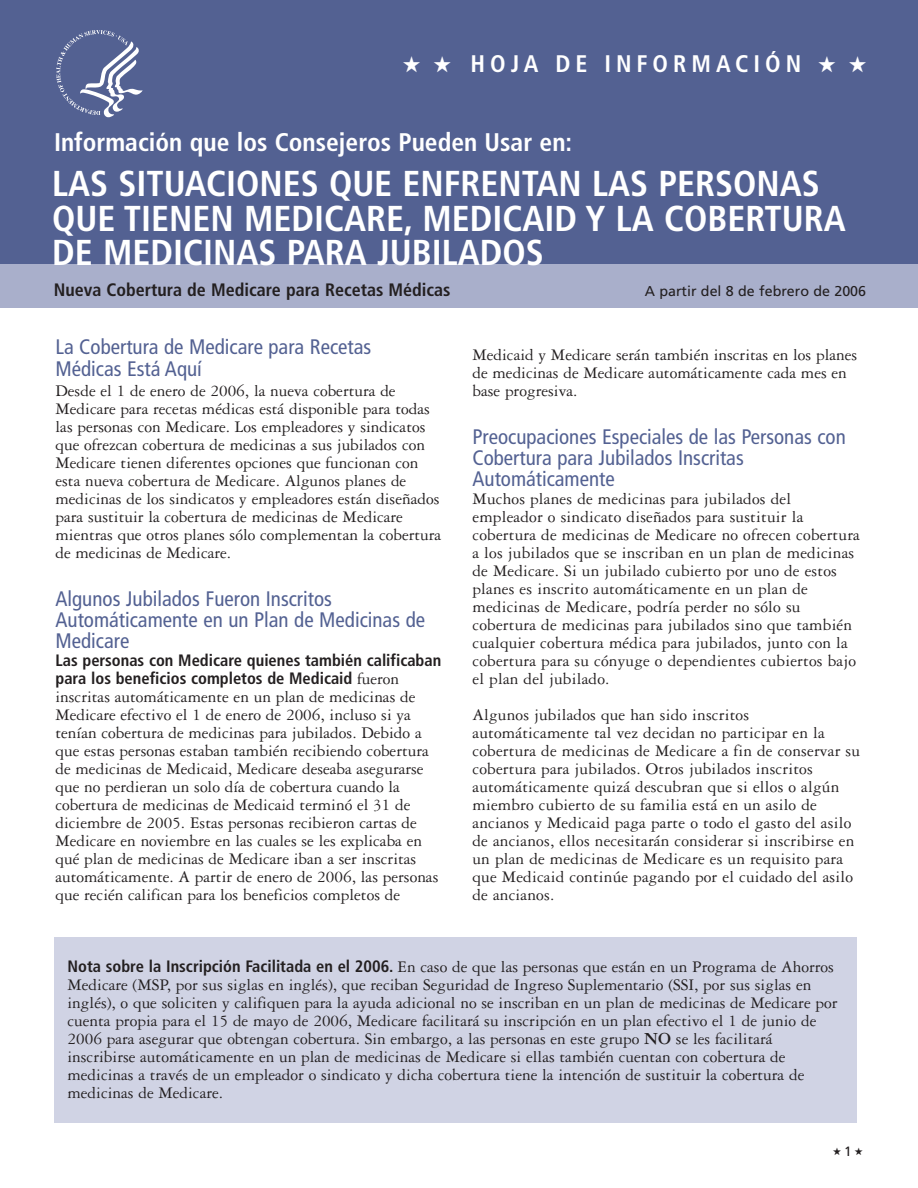
<style>
.page{position:relative;width:918px;height:1188px;background:#fff}
.page>*{position:absolute;margin:0;border:0;box-sizing:border-box;transform-origin:0 0}
.t1{font:700 condensed 36px/34.5px "Frutiger";color:#fff}
.t2{font:700 condensed 25.5px "Frutiger";color:#fff}
.t3{font:700 condensed 24px "Frutiger";letter-spacing:.21em;color:#fff}
.t4{font:condensed 21px/21px "Frutiger";color:#536192}
.t5{font:700 condensed 18px "Frutiger";color:#231f20}
.t6{font:17.25px/18px "Garamond Three";color:#231f20}
.t7{font:700 condensed 16.5px/18px "Frutiger";color:#231f20}
.t8{font:14.25px "Frutiger";color:#231f20}
.t9{font:13.5px "Frutiger";color:#231f20}
.s1{font-family:"Garamond Three";font-weight:400;font-stretch:normal;font-size:17.25px}
.s2{font-family:"Frutiger";font-weight:700;font-stretch:condensed;font-size:16.5px}
.s3{font-weight:700;font-size:18px}
</style>
<div class="page">
<div style="left:0;top:0;width:918px;height:265px;background:#536192"></div>
<div style="left:0;top:265px;width:918px;height:43px;background:#a9afcb"></div>
<svg style="left:56px;top:30px;width:87px;height:88px"></svg>
<div style="left:54px;top:937px;width:802px;height:186px;background:#d0d3e4"></div>
<h3 class="t3" style="left:402px;top:54px;width:466px">★ ★ HOJA DE INFORMACIÓN ★ ★</h3>
<h2 class="t2" style="left:54px;top:132px;width:520px">Información que los Consejeros Pueden Usar en:</h2>
<h1 class="t1" style="left:52px;top:169px;width:795px">LAS SITUACIONES QUE ENFRENTAN LAS PERSONAS<br>QUE TIENEN MEDICARE, MEDICAID Y LA COBERTURA<br>DE MEDICINAS PARA JUBILADOS</h1>
<p class="t5" style="left:54px;top:282px;width:398px">Nueva Cobertura de Medicare para Recetas Médicas</p>
<p class="t8" style="left:645px;top:285px;width:223px">A partir del 8 de febrero de 2006</p>
<p class="t4" style="left:56px;top:337px;width:317px;line-height:22.5px">La Cobertura de Medicare para Recetas<br>Médicas Está Aquí</p>
<p class="t6" style="left:56px;top:383px;width:387px">Desde el 1 de enero de 2006, la nueva cobertura de Medicare para recetas médicas está disponible para todas las personas con Medicare. Los empleadores y sindicatos que ofrezcan cobertura de medicinas a sus jubilados con Medicare tienen diferentes opciones que funcionan con esta nueva cobertura de Medicare. Algunos planes de medicinas de los sindicatos y empleadores están diseñados para sustituir la cobertura de medicinas de Medicare mientras que otros planes sólo complementan la cobertura de medicinas de Medicare.</p>
<p class="t4" style="left:56px;top:590px;width:371px">Algunos Jubilados Fueron Inscritos<br>Automáticamente en un Plan de Medicinas de<br>Medicare</p>
<p class="t7" style="left:56px;top:653px;width:387px">Las personas con Medicare quienes también calificaban para los beneficios completos de Medicaid <span class="s1">fueron</span></p>
<p class="t6" style="left:55px;top:689px;width:384px">inscritas automáticamente en un plan de medicinas de Medicare efectivo el 1 de enero de 2006, incluso si ya tenían cobertura de medicinas para jubilados. Debido a que estas personas estaban también recibiendo cobertura de medicinas de Medicaid, Medicare deseaba asegurarse que no perdieran un solo día de cobertura cuando la cobertura de medicinas de Medicaid terminó el 31 de diciembre de 2005. Estas personas recibieron cartas de Medicare en noviembre en las cuales se les explicaba en qué plan de medicinas de Medicare iban a ser inscritas automáticamente. A partir de enero de 2006, las personas que recién califican para los beneficios completos de</p>
<p class="t6" style="left:472px;top:347px;width:386px">Medicaid y Medicare serán también inscritas en los planes de medicinas de Medicare automáticamente cada mes en base progresiva.</p>
<p class="t4" style="left:472px;top:428px;width:375px">Preocupaciones Especiales de las Personas con<br>Cobertura para Jubilados Inscritas<br>Automáticamente</p>
<p class="t6" style="left:472px;top:491px;width:389px">Muchos planes de medicinas para jubilados del empleador o sindicato diseñados para sustituir la cobertura de medicinas de Medicare no ofrecen cobertura a los jubilados que se inscriban en un plan de medicinas de Medicare. Si un jubilado cubierto por uno de estos planes es inscrito automáticamente en un plan de medicinas de Medicare, podría perder no sólo su cobertura de medicinas para jubilados sino que también cualquier cobertura médica para jubilados, junto con la cobertura para su cónyuge o dependientes cubiertos bajo el plan del jubilado.</p>
<p class="t6" style="left:472px;top:707px;width:389px">Algunos jubilados que han sido inscritos automáticamente tal vez decidan no participar en la cobertura de medicinas de Medicare a fin de conservar su cobertura para jubilados. Otros jubilados inscritos automáticamente quizá descubran que si ellos o algún miembro cubierto de su familia está en un asilo de ancianos y Medicaid paga parte o todo el gasto del asilo de ancianos, ellos necesitarán considerar si inscribirse en un plan de medicinas de Medicare es un requisito para que Medicaid continúe pagando por el cuidado del asilo de ancianos.</p>
<p class="t6" style="left:67px;top:959px;width:772px"><span class="s2">Nota sobre la Inscripción Facilitada en el 2006.</span> En caso de que las personas que están en un Programa de Ahorros Medicare (MSP, por sus siglas en inglés), que reciban Seguridad de Ingreso Suplementario (SSI, por sus siglas en inglés), o que soliciten y califiquen para la ayuda adicional no se inscriban en un plan de medicinas de Medicare por cuenta propia para el 15 de mayo de 2006, Medicare facilitará su inscripción en un plan efectivo el 1 de junio de 2006 para asegurar que obtengan cobertura. Sin embargo, a las personas en este grupo <span class="s3">NO</span> se les facilitará inscribirse automáticamente en un plan de medicinas de Medicare si ellas también cuentan con cobertura de medicinas a través de un empleador o sindicato y dicha cobertura tiene la intención de sustituir la cobertura de medicinas de Medicare.</p>
<p class="t9" style="left:833px;top:1146px;width:32px">★1★</p>
</div>
